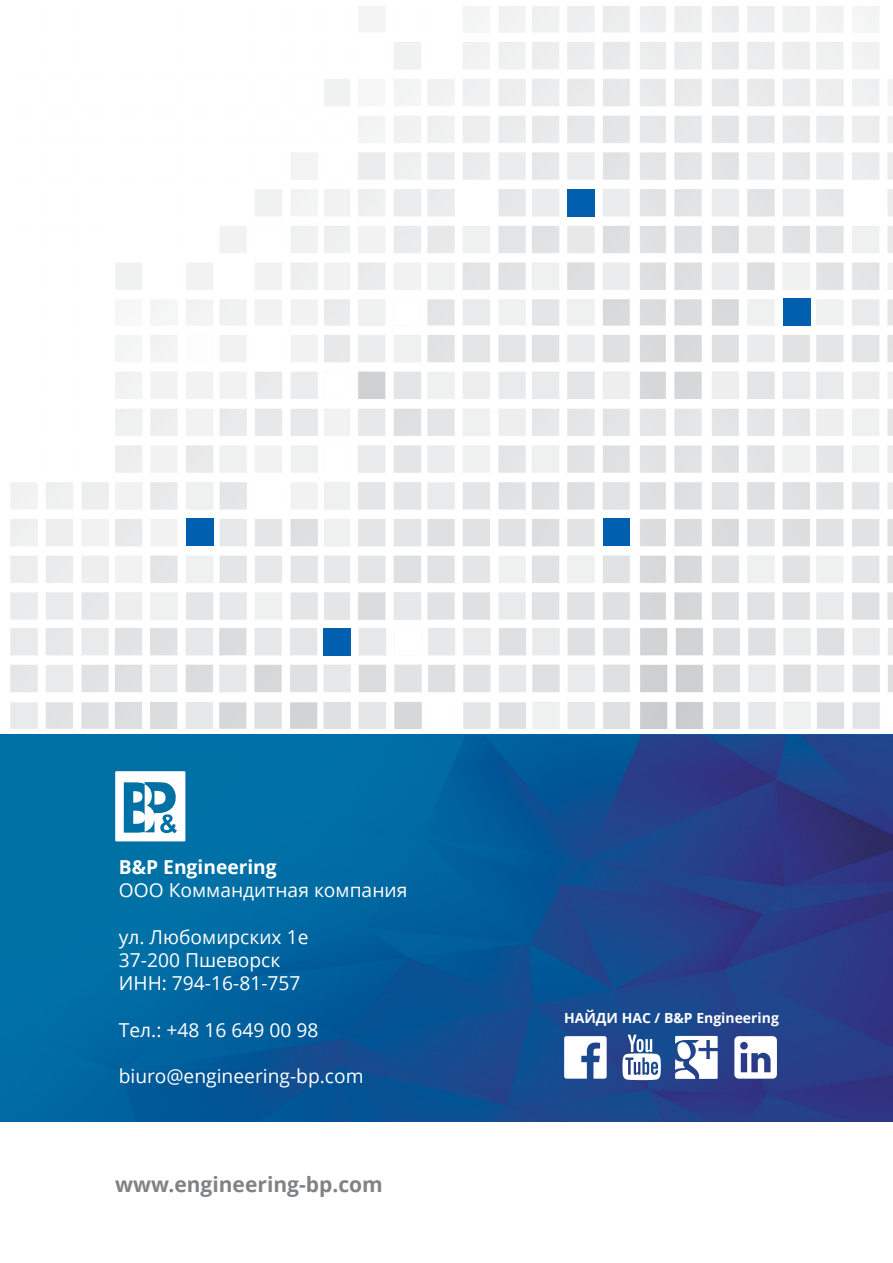
<style>
.page{position:relative;width:893px;height:1263px;background:#fff}
.page>*{position:absolute;margin:0;border:0;box-sizing:border-box;transform-origin:0 0}
.t1{font:700 21px "Open Sans";color:#808285}
.t2{font:19.2px/23.2px "Open Sans";color:#fff}
.t3{font:700 19.2px "Open Sans";color:#fff}
.t4{font:700 13.95px "Open Sans";color:#fff}
</style>
<div class="page">
<img style="left:11px;top:6px;width:882px;height:723px">
<img style="left:0;top:735px;width:893px;height:386px">
<div style="left:783px;top:299px;width:27px;height:27px;background:#005fae"></div>
<div style="left:603px;top:518px;width:27px;height:27px;background:#005fae"></div>
<div style="left:567px;top:189px;width:28px;height:27px;background:#005fae"></div>
<div style="left:324px;top:628px;width:27px;height:27px;background:#005fae"></div>
<div style="left:186px;top:518px;width:27px;height:27px;background:#005fae"></div>
<svg style="left:115px;top:771px;width:70px;height:70px"></svg>
<svg style="left:622px;top:1035px;width:39px;height:45px"></svg>
<svg style="left:675px;top:1036px;width:43px;height:43px"></svg>
<svg style="left:564px;top:1036px;width:43px;height:43px"></svg>
<svg style="left:734px;top:1036px;width:43px;height:43px"></svg>
<p class="t3" style="left:119px;top:853px;width:159px">B&amp;P Engineering</p>
<p class="t2" style="left:119px;top:878px;width:290px">ООО Коммандитная компания</p>
<p class="t2" style="left:119px;top:924px;width:191px">ул. Любомирских 1e<br>37-200 Пшеворск<br>ИНН: 794-16-81-757</p>
<p class="t2" style="left:119px;top:1018px;width:201px">Тел.: +48 16 649 00 98</p>
<p class="t2" style="left:119px;top:1064px;width:246px">biuro@engineering-bp.com</p>
<p class="t1" style="left:115px;top:1169px;width:269px">www.engineering-bp.com</p>
<p class="t4" style="left:564px;top:1008px;width:216px">НАЙДИ НАС / B&amp;P Engineering</p>
</div>
